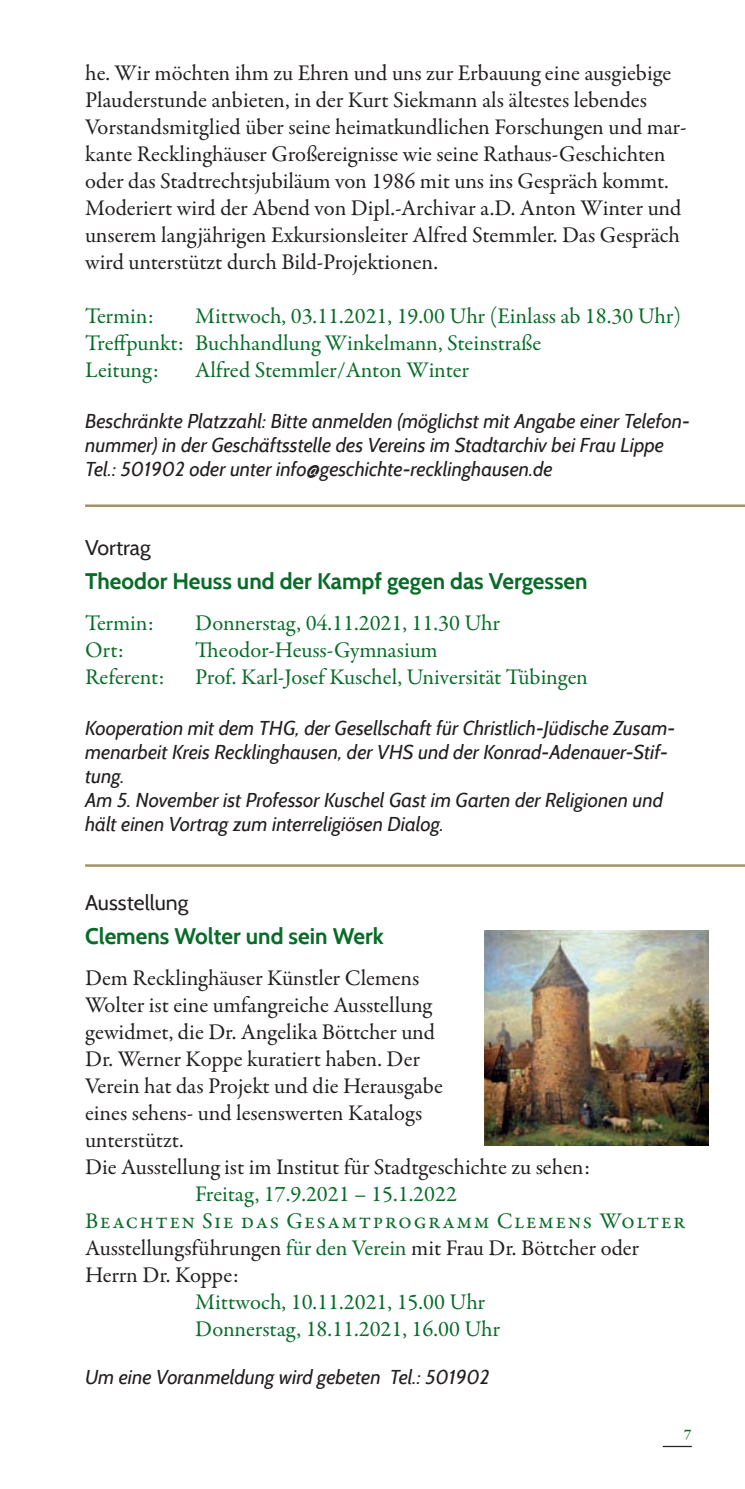
<style>
.page{position:relative;width:745px;height:1489px;background:#fff}
.page>*{position:absolute;margin:0;border:0;box-sizing:border-box;transform-origin:0 0}
.t1{font:22.5px/27px "Garamond Premr Pro";letter-spacing:-.01em;color:#231f20}
.t2{font:22.5px/27px "Garamond Premr Pro";color:#086c28}
.t3{font:22.5px/27px "Garamond Premr Pro";letter-spacing:.045em;color:#086c28}
.t4{font:700 22.5px "Cabin";color:#086c28}
.t5{font:22.5px "Garamond Premr Pro";letter-spacing:-.025em;color:#086c28}
.t6{font:21.25px "Cabin";color:#231f20}
.t7{font:italic 20px/24px "Cabin";color:#231f20}
.s1{color:#231f20}
</style>
<div class="page">
<svg style="left:663px;top:1445px;width:28px;height:1px"></svg>
<hr style="left:85px;top:504px;width:659px;height:3px;background:#9f9363">
<hr style="left:85px;top:864px;width:659px;height:2px;background:#9f9363">
<img style="left:484px;top:930px;width:224px;height:214px">
<p class="t1" style="left:85px;top:60px;width:602px">he. Wir möchten ihm zu Ehren und uns zur Erbauung eine ausgiebige Plauderstunde anbieten, in der Kurt Siekmann als ältestes lebendes Vorstandsmitglied über seine heimatkundlichen Forschungen und mar&shy;kante Recklinghäuser Großereignisse wie seine Rathaus-Geschichten oder das Stadtrechtsjubiläum von 1986 mit uns ins Gespräch kommt.<br>Moderiert wird der Abend von Dipl.-Archivar a.D. Anton Winter und unserem langjährigen Exkursionsleiter Alfred Stemmler. Das Gespräch wird unterstützt durch Bild-Projektionen.</p>
<p class="t2" style="left:85px;top:303px;width:70px">Termin:</p>
<p class="t2" style="left:85px;top:303px;width:597px;text-indent:110px">Mittwoch, 03.11.2021, 19.00 Uhr (Einlass ab 18.30 Uhr)<br>Treffpunkt: Buchhandlung Winkelmann, Steinstraße<br>Leitung:</p>
<p class="t2" style="left:195px;top:357px;width:275px">Alfred Stemmler/Anton Winter</p>
<p class="t7" style="left:85px;top:409px;width:606px">Beschränkte Platzzahl: Bitte anmelden (möglichst mit Angabe einer Telefon&shy;nummer) in der Geschäftsstelle des Vereins im Stadtarchiv bei Frau Lippe<br>Tel.: 501902 oder unter info@geschichte-recklinghausen.de</p>
<p class="t6" style="left:85px;top:534px;width:67px">Vortrag</p>
<p class="t4" style="left:85px;top:567px;width:503px">Theodor Heuss und der Kampf gegen das Vergessen</p>
<p class="t2" style="left:85px;top:610px;width:70px">Termin:</p>
<p class="t2" style="left:195px;top:610px;width:306px">Donnerstag, 04.11.2021, 11.30 Uhr</p>
<p class="t2" style="left:85px;top:637px;width:40px">Ort:</p>
<p class="t2" style="left:195px;top:637px;width:244px">Theodor-Heuss-Gymnasium</p>
<p class="t2" style="left:85px;top:664px;width:81px">Referent:</p>
<p class="t5" style="left:195px;top:663px;width:394px">Prof. Karl-Josef Kuschel, Universität Tübingen</p>
<p class="t7" style="left:85px;top:716px;width:591px">Kooperation mit dem THG, der Gesellschaft für Christlich-Jüdische Zusam&shy;menarbeit Kreis Recklinghausen, der VHS und der Konrad-Adenauer-Stif&shy;tung.<br>Am 5. November ist Professor Kuschel Gast im Garten der Religionen und hält einen Vortrag zum interreligiösen Dialog.</p>
<p class="t6" style="left:85px;top:889px;width:105px">Ausstellung</p>
<p class="t4" style="left:85px;top:922px;width:300px">Clemens Wolter und sein Werk</p>
<p class="t1" style="left:85px;top:965px;width:506px">Dem Recklinghäuser Künstler Clemens<br>Wolter ist eine umfangreiche Ausstellung<br>gewidmet, die Dr. Angelika Böttcher und<br>Dr. Werner Koppe kuratiert haben. Der<br>Verein hat das Projekt und die Herausgabe<br>eines sehens- und lesenswerten Katalogs<br>unterstützt.<br>Die Ausstellung ist im Institut für Stadtgeschichte zu sehen:</p>
<p class="t3" style="left:85px;top:1181px;width:601px;text-indent:110px">Freitag, 17.9.2021 – 15.1.2022<br>Beachten Sie das Gesamtprogramm Clemens Wolter <span class="s1">Ausstellungsführungen</span> für den Verein <span class="s1">mit Frau Dr. Böttcher oder Herrn Dr. Koppe:</span></p>
<p class="t2" style="left:195px;top:1289px;width:306px">Mittwoch, 10.11.2021, 15.00 Uhr<br>Donnerstag, 18.11.2021, 16.00 Uhr</p>
<p class="t7" style="left:85px;top:1364px;width:406px">Um eine Voranmeldung wird gebeten Tel.: 501902</p>
</div>
